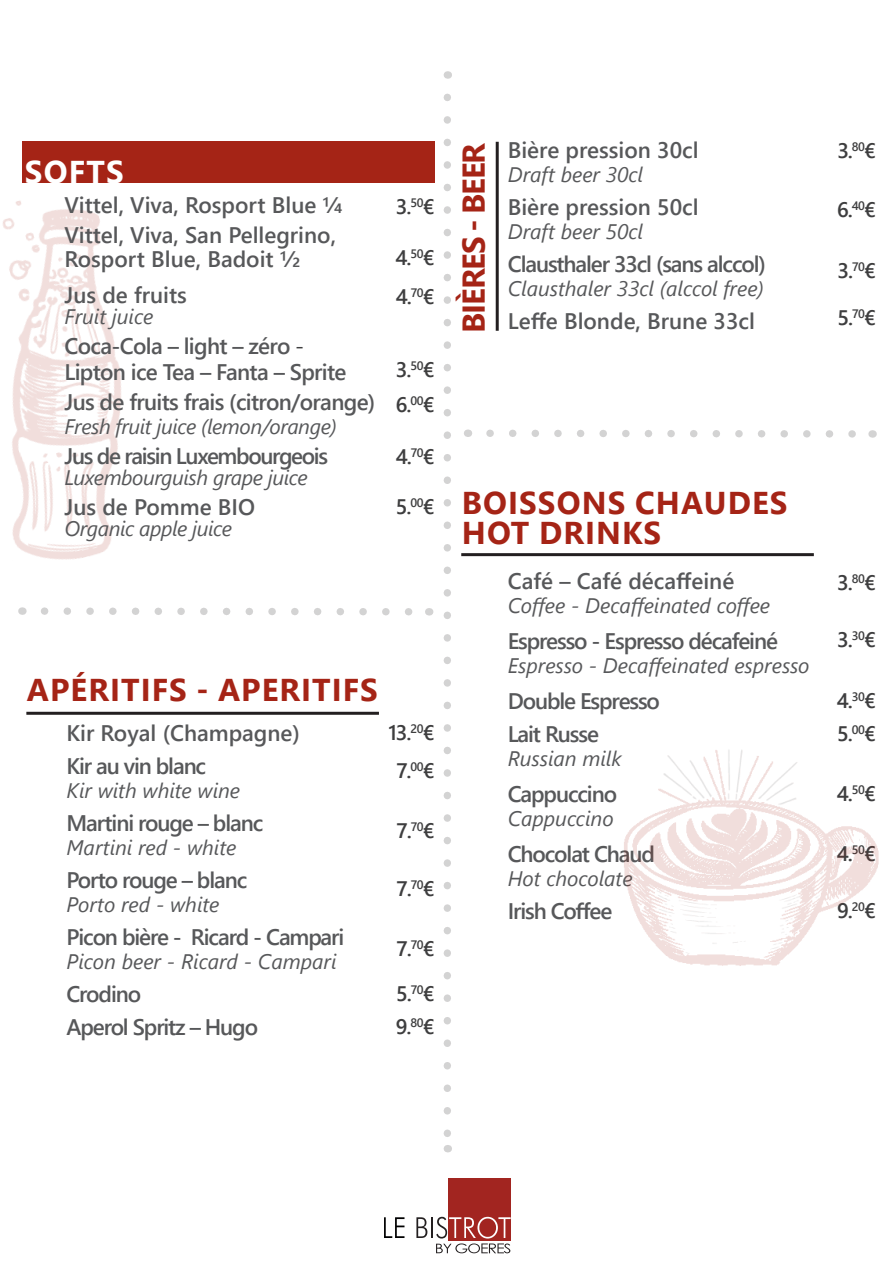
<style>
.page{position:relative;width:893px;height:1263px;background:#fff}
.page>*{position:absolute;margin:0;border:0;box-sizing:border-box;transform-origin:0 0}
.t1{font:700 31.5px "Segoe UI";letter-spacing:.035em;color:#a52416}
.t2{font:700 31.5px "Segoe UI";letter-spacing:-.035em;color:#a52416}
.t3{font:700 31.5px "Segoe UI";letter-spacing:.035em;color:#fff}
.t4{font:600 22.5px "Segoe UI";letter-spacing:-.035em;color:#57585a}
.t5{font:600 22.5px/24px "Segoe UI";color:#57585a}
.t6{font:600 22.5px "Segoe UI";letter-spacing:-.06em;color:#57585a}
.t7{font:italic 21px "Segoe UI";color:#57585a}
.t8{font:600 21px "Segoe UI";color:#3e3e3f}
.t9{font:italic 21px "Segoe UI";letter-spacing:-.02em;color:#57585a}
.s1{font-weight:400;color:#3e3e3f}
</style>
<div class="page">
<div style="left:448px;top:1177px;width:62px;height:63px;background:#a22520"></div>
<svg style="left:384px;top:1217px;width:20px;height:21px"></svg>
<svg style="left:416px;top:1217px;width:11px;height:21px"></svg>
<hr style="left:431px;top:1217px;width:2px;height:21px;background:#231f20">
<svg style="left:436px;top:1217px;width:75px;height:36px"></svg>
<svg style="left:444px;top:97px;width:7px;height:1040px"></svg>
<svg style="left:486px;top:429px;width:387px;height:9px"></svg>
<div style="left:22px;top:141px;width:413px;height:42px;background:#a52416"></div>
<svg style="left:41px;top:608px;width:389px;height:8px"></svg>
<hr style="left:26px;top:712px;width:353px;height:3px;background:#231f20">
<hr style="left:461px;top:553px;width:353px;height:3px;background:#231f20">
<img style="left:624px;top:750px;width:255px;height:216px">
<img style="left:3px;top:201px;width:232px;height:408px">
<hr style="left:496px;top:142px;width:3px;height:189px;background:#231f20">
<p class="t3" style="left:25px;top:143px;width:100px">SOFTS</p>
<p class="t5" style="left:64px;top:192px;width:280px">Vittel, Viva, Rosport Blue ¼</p>
<p class="t5" style="left:64px;top:222px;width:273px">Vittel, Viva, San Pellegrino,<br>Rosport Blue, Badoit ½</p>
<p class="t5" style="left:64px;top:282px;width:124px">Jus de fruits</p>
<p class="t7" style="left:64px;top:297px;width:90px">Fruit juice</p>
<p class="t4" style="left:64px;top:325px;width:241px">Coca-Cola – light – zéro <span class="s1">-</span></p>
<p class="t4" style="left:64px;top:351px;width:283px">Lipton ice Tea – Fanta – Sprite</p>
<p class="t4" style="left:64px;top:381px;width:312px">Jus de fruits frais (citron/orange)</p>
<p class="t9" style="left:64px;top:407px;width:274px">Fresh fruit juice (lemon/orange)</p>
<p class="t6" style="left:64px;top:435px;width:265px">Jus de raisin Luxembourgeois</p>
<p class="t9" style="left:64px;top:458px;width:245px">Luxembourguish grape juice</p>
<p class="t5" style="left:64px;top:493px;width:192px">Jus de Pomme BIO</p>
<p class="t9" style="left:64px;top:509px;width:169px">Organic apple juice</p>
<p class="t8" style="left:396px;top:187px;width:40px">3.<sup>50</sup>€</p>
<p class="t8" style="left:395px;top:238px;width:41px">4.<sup>50</sup>€</p>
<p class="t8" style="left:396px;top:277px;width:40px">4.<sup>70</sup>€</p>
<p class="t8" style="left:396px;top:350px;width:40px">3.<sup>50</sup>€</p>
<p class="t8" style="left:396px;top:385px;width:40px">6.<sup>00</sup>€</p>
<p class="t8" style="left:396px;top:437px;width:40px">4.<sup>70</sup>€</p>
<p class="t8" style="left:396px;top:487px;width:40px">5.<sup>00</sup>€</p>
<p class="t1" style="left:27px;top:660px;width:352px">APÉRITIFS - APERITIFS</p>
<p class="t5" style="left:66px;top:719px;width:235px">Kir Royal (Champagne)</p>
<p class="t4" style="left:66px;top:745px;width:141px">Kir au vin blanc</p>
<p class="t7" style="left:66px;top:771px;width:175px">Kir with white wine</p>
<p class="t4" style="left:66px;top:802px;width:198px">Martini rouge – blanc</p>
<p class="t7" style="left:66px;top:828px;width:171px">Martini red - white</p>
<p class="t4" style="left:66px;top:859px;width:182px">Porto rouge – blanc</p>
<p class="t7" style="left:66px;top:885px;width:155px">Porto red - white</p>
<p class="t4" style="left:66px;top:916px;width:279px">Picon bière - Ricard - Campari</p>
<p class="t7" style="left:66px;top:942px;width:272px">Picon beer - Ricard - Campari</p>
<p class="t4" style="left:66px;top:973px;width:76px">Crodino</p>
<p class="t4" style="left:66px;top:1006px;width:193px">Aperol Spritz – Hugo</p>
<p class="t8" style="left:389px;top:713px;width:48px">13.<sup>20</sup>€</p>
<p class="t8" style="left:396px;top:750px;width:40px">7.<sup>00</sup>€</p>
<p class="t8" style="left:397px;top:810px;width:40px">7.<sup>70</sup>€</p>
<p class="t8" style="left:397px;top:869px;width:40px">7.<sup>70</sup>€</p>
<p class="t8" style="left:397px;top:929px;width:40px">7.<sup>70</sup>€</p>
<p class="t8" style="left:396px;top:974px;width:40px">5.<sup>70</sup>€</p>
<p class="t8" style="left:396px;top:1007px;width:40px">9.<sup>80</sup>€</p>
<p class="t2" style="left:444px;top:333px;width:192px;rotate:-90deg">BIÈRES - BEER</p>
<p class="t5" style="left:508px;top:136px;width:192px">Bière pression 30cl</p>
<p class="t7" style="left:508px;top:155px;width:137px">Draft beer 30cl</p>
<p class="t5" style="left:508px;top:193px;width:192px">Bière pression 50cl</p>
<p class="t7" style="left:508px;top:212px;width:137px">Draft beer 50cl</p>
<p class="t4" style="left:508px;top:243px;width:260px">Clausthaler 33cl (sans alccol)</p>
<p class="t7" style="left:508px;top:269px;width:258px">Clausthaler 33cl (alccol free)</p>
<p class="t5" style="left:508px;top:307px;width:249px">Leffe Blonde, Brune 33cl</p>
<p class="t1" style="left:462px;top:473px;width:327px">BOISSONS CHAUDES</p>
<p class="t1" style="left:462px;top:503px;width:201px">HOT DRINKS</p>
<p class="t5" style="left:508px;top:567px;width:228px">Café – Café décaffeiné</p>
<p class="t7" style="left:508px;top:586px;width:264px">Coffee - Decaffeinated coffee</p>
<p class="t4" style="left:508px;top:620px;width:272px">Espresso - Espresso décafeiné</p>
<p class="t7" style="left:508px;top:646px;width:303px">Espresso - Decaffeinated espresso</p>
<p class="t4" style="left:508px;top:680px;width:154px">Double Espresso</p>
<p class="t4" style="left:508px;top:713px;width:93px">Lait Russe</p>
<p class="t7" style="left:508px;top:739px;width:115px">Russian milk</p>
<p class="t4" style="left:508px;top:773px;width:111px">Cappuccino</p>
<p class="t7" style="left:508px;top:799px;width:107px">Cappuccino</p>
<p class="t4" style="left:508px;top:833px;width:149px">Chocolat Chaud</p>
<p class="t7" style="left:508px;top:859px;width:126px">Hot chocolate</p>
<p class="t4" style="left:508px;top:890px;width:106px">Irish Coffee</p>
<p class="t8" style="left:837px;top:131px;width:40px">3.<sup>80</sup>€</p>
<p class="t8" style="left:837px;top:189px;width:40px">6.<sup>40</sup>€</p>
<p class="t8" style="left:837px;top:251px;width:40px">3.<sup>70</sup>€</p>
<p class="t8" style="left:837px;top:297px;width:40px">5.<sup>70</sup>€</p>
<p class="t8" style="left:837px;top:562px;width:40px">3.<sup>80</sup>€</p>
<p class="t8" style="left:837px;top:619px;width:40px">3.<sup>30</sup>€</p>
<p class="t8" style="left:837px;top:681px;width:41px">4.<sup>30</sup>€</p>
<p class="t8" style="left:837px;top:714px;width:40px">5.<sup>00</sup>€</p>
<p class="t8" style="left:837px;top:774px;width:41px">4.<sup>50</sup>€</p>
<p class="t8" style="left:837px;top:834px;width:41px">4.<sup>50</sup>€</p>
<p class="t8" style="left:837px;top:891px;width:40px">9.<sup>20</sup>€</p>
</div>
